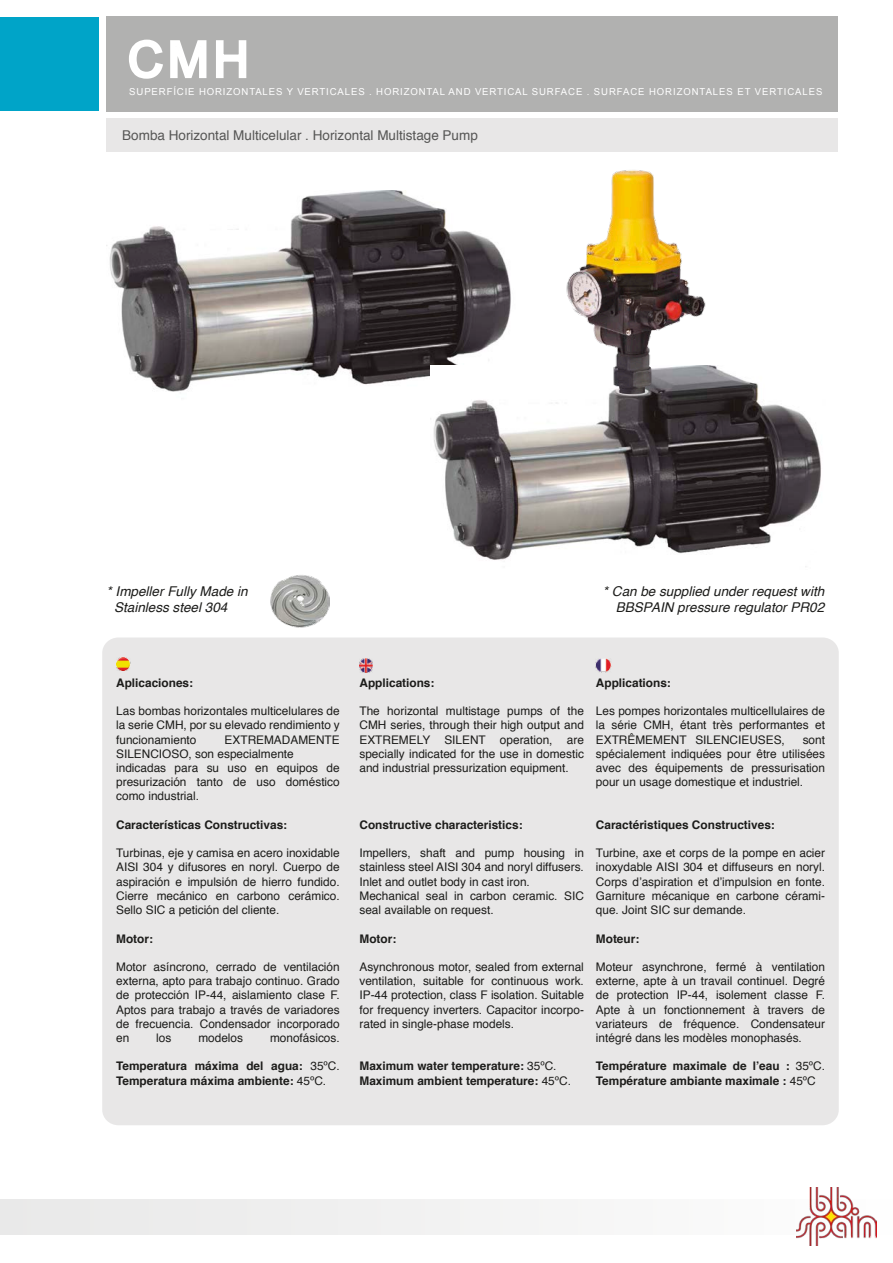
<style>
.page{position:relative;width:893px;height:1263px;background:#fff}
.page>*{position:absolute;margin:0;border:0;box-sizing:border-box;transform-origin:0 0}
.t1{font:48.75px "Arial";color:#fff}
.t2{font:italic 13.5px/16.2px "Helvetica";color:#1c1c1a;text-align:right}
.t3{font:13.5px "Helvetica";color:#565655}
.t4{font:11.85px/14.2px "Helvetica";color:#1c1c1a;text-align:justify}
.t5{font:700 11.85px/14.2px "Helvetica";color:#1c1c1a}
.t6{font:9.6px "Arial";letter-spacing:.09em;color:#fff}
.s1{font-weight:400}
</style>
<div class="page">
<div style="left:102px;top:637px;width:737px;height:488px;background:#e8e7e7;border-radius:16px"></div>
<img style="left:359px;top:659px;width:14px;height:13px">
<img style="left:116px;top:657px;width:14px;height:14px">
<img style="left:596px;top:658px;width:15px;height:15px">
<div style="left:107px;top:16px;width:731px;height:95px;background:#b1b1b0"></div>
<svg style="left:129px;top:39px;width:78px;height:40px"></svg>
<svg style="left:216px;top:40px;width:31px;height:38px"></svg>
<div style="left:0;top:1200px;width:893px;height:35px;background:#f1f1f1"></div>
<img style="left:797px;top:1187px;width:80px;height:59px">
<div style="left:0;top:17px;width:99px;height:94px;background:#00a4c8"></div>
<div style="left:107px;top:119px;width:731px;height:33px;background:#e8e7e7"></div>
<img style="left:106px;top:190px;width:405px;height:202px">
<img style="left:430px;top:365px;width:391px;height:202px">
<img style="left:270px;top:575px;width:59px;height:52px">
<img style="left:552px;top:170px;width:164px;height:224px">
<h1 class="t1" style="left:128px;top:28px;width:122px">CMH</h1>
<p class="t6" style="left:129px;top:86px;width:695px">SUPERFÍCIE HORIZONTALES Y VERTICALES . HORIZONTAL AND VERTICAL SURFACE . SURFACE HORIZONTALES ET VERTICALES</p>
<p class="t3" style="left:122px;top:124px;width:357px">Bomba Horizontal Multicelular . Horizontal Multistage Pump</p>
<p class="t2" style="left:114px;top:583px;width:135px;text-align:left;text-indent:-8px">* Impeller Fully Made in<br>Stainless steel 304</p>
<p class="t2" style="left:603px;top:583px;width:223px">* Can be supplied under request with<br>BBSPAIN pressure regulator PR02</p>
<p class="t5" style="left:116px;top:676px;width:78px">Aplicaciones:</p>
<p class="t4" style="left:116px;top:704px;width:225px">Las bombas horizontales multicelulares de la serie CMH, por su elevado rendimiento y funcionamiento</p>
<p class="t4" style="left:116px;top:733px;width:225px;text-align:left;text-indent:108px">EXTREMADAMENTE<br>SILENCIOSO, son especialmente indicadas para su uso en equipos de presurización tanto de uso doméstico como industrial.</p>
<p class="t5" style="left:116px;top:818px;width:173px">Características Constructivas:</p>
<p class="t4" style="left:116px;top:846px;width:225px">Turbinas, eje y camisa en acero inoxidable AISI 304 y difusores en noryl. Cuerpo de aspiración e impulsión de hierro fundido.<br>Cierre mecánico en carbono cerámico.<br>Sello SIC a petición del cliente.</p>
<p class="t5" style="left:116px;top:931px;width:38px">Motor:</p>
<p class="t4" style="left:116px;top:960px;width:225px">Motor asíncrono, cerrado de ventilación externa, apto para trabajo continuo. Grado de protección IP-44, aislamiento clase F.<br>Aptos para trabajo a través de variadores de frecuencia. Condensador incorporado en</p>
<p class="t4" style="left:156px;top:1031px;width:17px">los</p>
<p class="t4" style="left:198px;top:1031px;width:46px">modelos</p>
<p class="t4" style="left:270px;top:1031px;width:71px">monofásicos.</p>
<p class="t5" style="left:116px;top:1059px;width:225px">Temperatura máxima del agua: <span class="s1">35ºC.<br></span>Temperatura máxima ambiente: <span class="s1">45ºC.</span></p>
<p class="t5" style="left:359px;top:676px;width:76px">Applications:</p>
<p class="t4" style="left:359px;top:704px;width:226px">The horizontal multistage pumps of the CMH series, through their high output and EXTREMELY SILENT operation, are specially indicated for the use in domestic and industrial pressurization equipment.</p>
<p class="t5" style="left:359px;top:818px;width:165px">Constructive characteristics:</p>
<p class="t4" style="left:359px;top:846px;width:226px;text-align:left">Impellers, shaft and pump housing in stainless steel AISI 304 and noryl diffusers.<br>Inlet and outlet body in cast iron.<br>Mechanical seal in carbon ceramic. SIC seal available on request.</p>
<p class="t5" style="left:359px;top:931px;width:38px">Motor:</p>
<p class="t4" style="left:359px;top:960px;width:226px">Asynchronous motor, sealed from external ventilation, suitable for continuous work.<br>IP-44 protection, class F isolation. Suitable for frequency inverters. Capacitor incorpo&shy;rated in single-phase models.</p>
<p class="t5" style="left:359px;top:1059px;width:213px">Maximum water temperature: <span class="s1">35ºC.<br></span>Maximum ambient temperature: <span class="s1">45ºC.</span></p>
<p class="t5" style="left:596px;top:676px;width:76px">Applications:</p>
<p class="t4" style="left:596px;top:704px;width:231px">Les pompes horizontales multicellulaires de la série CMH, étant très performantes et EXTRÊMEMENT SILENCIEUSES,</p>
<p class="t4" style="left:596px;top:733px;width:231px;text-indent:207px">sont spécialement indiquées pour être utilisées avec des équipements de pressurisation pour un usage domestique et industriel.</p>
<p class="t5" style="left:596px;top:818px;width:180px">Caractéristiques Constructives:</p>
<p class="t4" style="left:596px;top:846px;width:231px">Turbine, axe et corps de la pompe en acier inoxydable AISI 304 et diffuseurs en noryl.<br>Corps d’aspiration et d’impulsion en fonte.<br>Garniture mécanique en carbone cérami&shy;que. Joint SIC sur demande.</p>
<p class="t5" style="left:596px;top:931px;width:45px">Moteur:</p>
<p class="t4" style="left:596px;top:960px;width:231px">Moteur asynchrone, fermé à ventilation externe, apte à un travail continuel. Degré de protection IP-44, isolement classe F.<br>Apte à un fonctionnement à travers de variateurs de fréquence. Condensateur intégré dans les modèles monophasés.</p>
<p class="t5" style="left:596px;top:1059px;width:231px">Température maximale de l’eau : <span class="s1">35ºC.<br></span>Température ambiante maximale : <span class="s1">45ºC</span></p>
</div>
